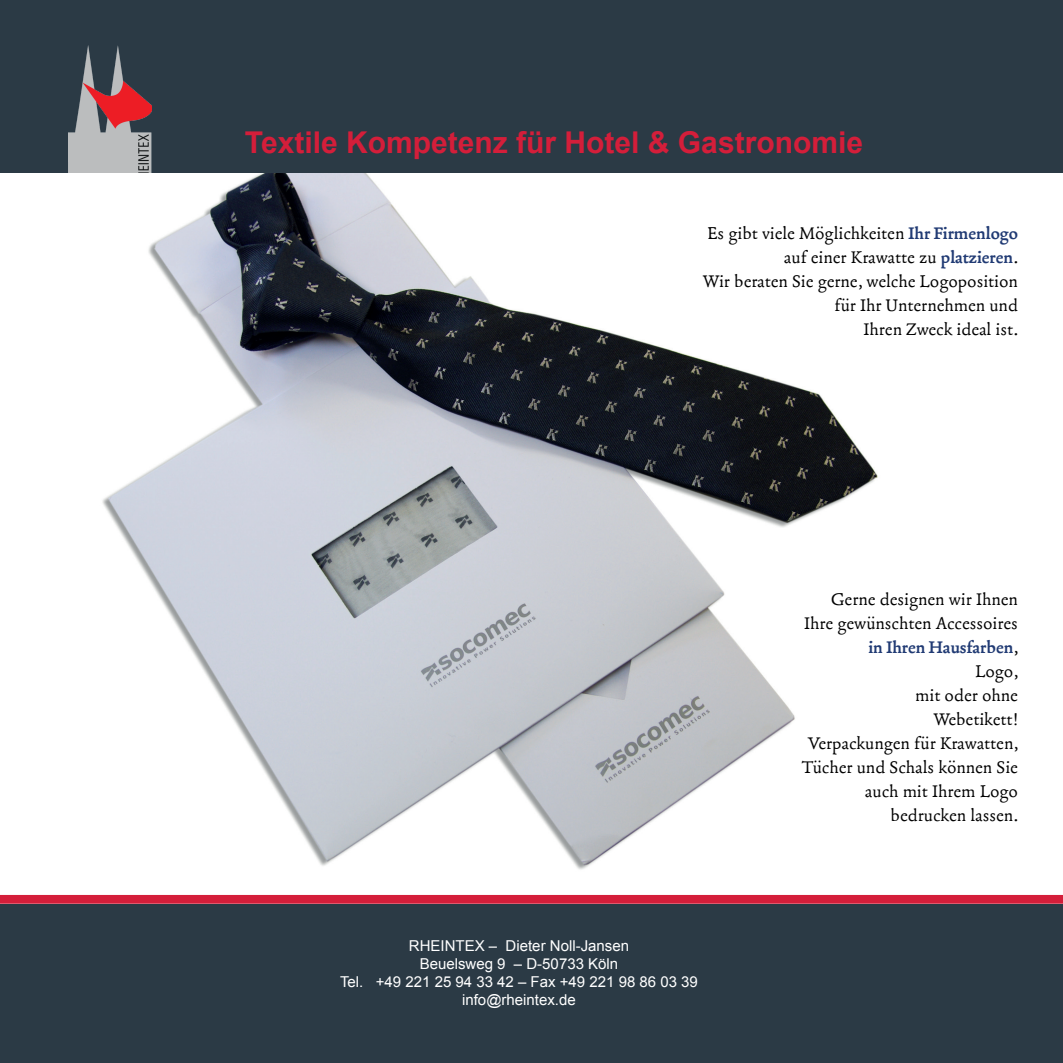
<style>
.page{position:relative;width:1063px;height:1063px;background:#fff}
.page>*{position:absolute;margin:0;border:0;box-sizing:border-box;transform-origin:0 0}
.t1{font:700 30px "Arial";color:#d41e3a}
.t2{font:20px/24px "Fabiol";color:#000001;text-align:right}
.t3{font:15px/18px "Arial";color:#fff;text-align:center}
.s1{font-weight:700;color:#213b74}
</style>
<div class="page">
<div style="left:0;top:0;width:1062px;height:194px;background:#2b3a45"></div>
<div style="left:0;top:895px;width:1062px;height:8px;background:#d41e3a"></div>
<div style="left:0;top:904px;width:1062px;height:158px;background:#2b3a45"></div>
<img style="left:69px;top:45px;width:82px;height:129px">
<img style="left:0;top:174px;width:1062px;height:696px">
<h1 class="t1" style="left:245px;top:123px;width:619px">Textile Kompetenz für Hotel &amp; Gastronomie</h1>
<p class="t2" style="left:703px;top:221px;width:317px">Es gibt viele Möglichkeiten <span class="s1">Ihr Firmenlogo </span>auf einer Krawatte zu <span class="s1">platzieren</span>.<br>Wir beraten Sie gerne, welche Logoposition für Ihr Unternehmen und<br>Ihren Zweck ideal ist.</p>
<p class="t3" style="left:340px;top:936px;width:359px">RHEINTEX – Dieter Noll-Jansen<br>Beuelsweg 9 – D-50733 Köln<br>Tel. +49 221 25 94 33 42 – Fax +49 221 98 86 03 39 info@rheintex.de</p>
<p class="t2" style="left:802px;top:588px;width:218px">Gerne designen wir Ihnen<br>Ihre gewünschten Accessoires <span class="s1">in Ihren Hausfarben</span>,<br>Logo,<br>mit oder ohne<br>Webetikett!<br>Verpackungen für Krawatten,<br>Tücher und Schals können Sie auch mit Ihrem Logo bedrucken lassen.</p>
</div>
